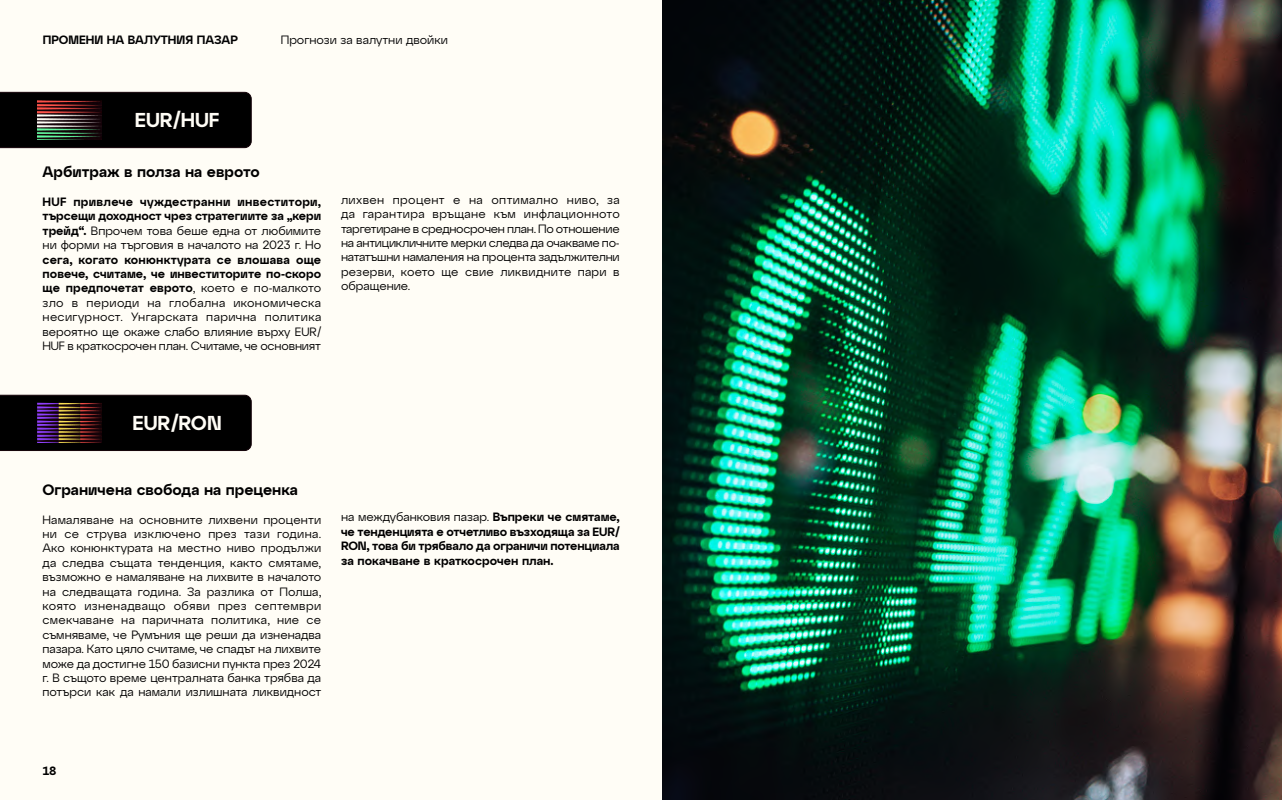
<style>
.page{position:relative;width:1282px;height:800px;background:#fff}
.page>*{position:absolute;margin:0;border:0;box-sizing:border-box;transform-origin:0 0}
.t1{font:600 20px "Atyp Display";color:#fffdf6}
.t2{font:600 15px "Atyp Display";color:#000}
.t3{font:12px/14.4px "Atyp Display";color:#000;text-align:justify}
.t4{font:600 12px/14.4px "Atyp Display";color:#000;text-align:justify}
.t5{font:12px "Atyp Display";color:#020203}
.t6{font:600 12px "Atyp Display";color:#020203}
.s1{font-weight:400}
.s2{font-weight:600}
</style>
<div class="page">
<div style="left:0;top:0;width:1281px;height:799px;background:#fffdf6"></div>
<div style="left:0;top:92px;width:251px;height:56px;background:#000"></div>
<img style="left:38px;top:100px;width:63px;height:40px">
<img style="left:662px;top:0;width:619px;height:799px">
<div style="left:0;top:395px;width:251px;height:55px;background:#000"></div>
<img style="left:38px;top:403px;width:63px;height:39px">
<p class="t6" style="left:43px;top:30px;width:196px">ПРОМЕНИ НА ВАЛУТНИЯ ПАЗАР</p>
<p class="t5" style="left:281px;top:30px;width:169px">Прогнози за валутни двойки</p>
<h1 class="t1" style="left:135px;top:105px;width:86px">EUR/HUF</h1>
<p class="t2" style="left:43px;top:160px;width:219px">Арбитраж в полза на еврото</p>
<p class="t4" style="left:43px;top:194px;width:280px">HUF привлече чуждестранни инвеститори, търсещи доходност чрез стратегиите за „кери трейд“. <span class="s1">Впрочем това беше една от любимите ни форми на търговия в началото на 2023 г. Но</span></p>
<p class="t3" style="left:43px;top:251px;width:280px"><span class="s2">сега, когато конюнктурата се влошава още повече, считаме, че инвеститорите по-скоро ще предпочетат еврото</span>, което е по-малкото зло в периоди на глобална икономическа несигурност. Унгарската парична политика вероятно ще окаже слабо влияние върху EUR/ HUF в краткосрочен план. Считаме, че основният</p>
<p class="t3" style="left:341px;top:192px;width:280px">лихвен процент е на оптимално ниво, за да гарантира връщане към инфлационното таргетиране в средносрочен план. По отношение на антицикличните мерки следва да очакваме по&shy;нататъшни намаления на процента задължителни резерви, което ще свие ликвидните пари в обращение.</p>
<h1 class="t1" style="left:132px;top:407px;width:91px">EUR/RON</h1>
<p class="t2" style="left:43px;top:477px;width:257px">Ограничена свобода на преценка</p>
<p class="t3" style="left:43px;top:511px;width:280px">Намаляване на основните лихвени проценти ни се струва изключено през тази година.<br>Ако конюнктурата на местно ниво продължи да следва същата тенденция, както смятаме, възможно е намаляване на лихвите в началото на следващата година. За разлика от Полша, която изненадващо обяви през септември смекчаване на паричната политика, ние се съмняваме, че Румъния ще реши да изненадва пазара. Като цяло считаме, че спадът на лихвите може да достигне 150 базисни пункта през 2024 г. В същото време централната банка трябва да потърси как да намали излишната ликвидност</p>
<p class="t4" style="left:341px;top:509px;width:280px"><span class="s1">на междубанковия пазар.</span> Въпреки че смятаме, че тенденцията е отчетливо възходяща за EUR/ RON, това би трябвало да ограничи потенциала за покачване в краткосрочен план.</p>
<p class="t4" style="left:43px;top:762px;width:15px">18</p>
</div>
